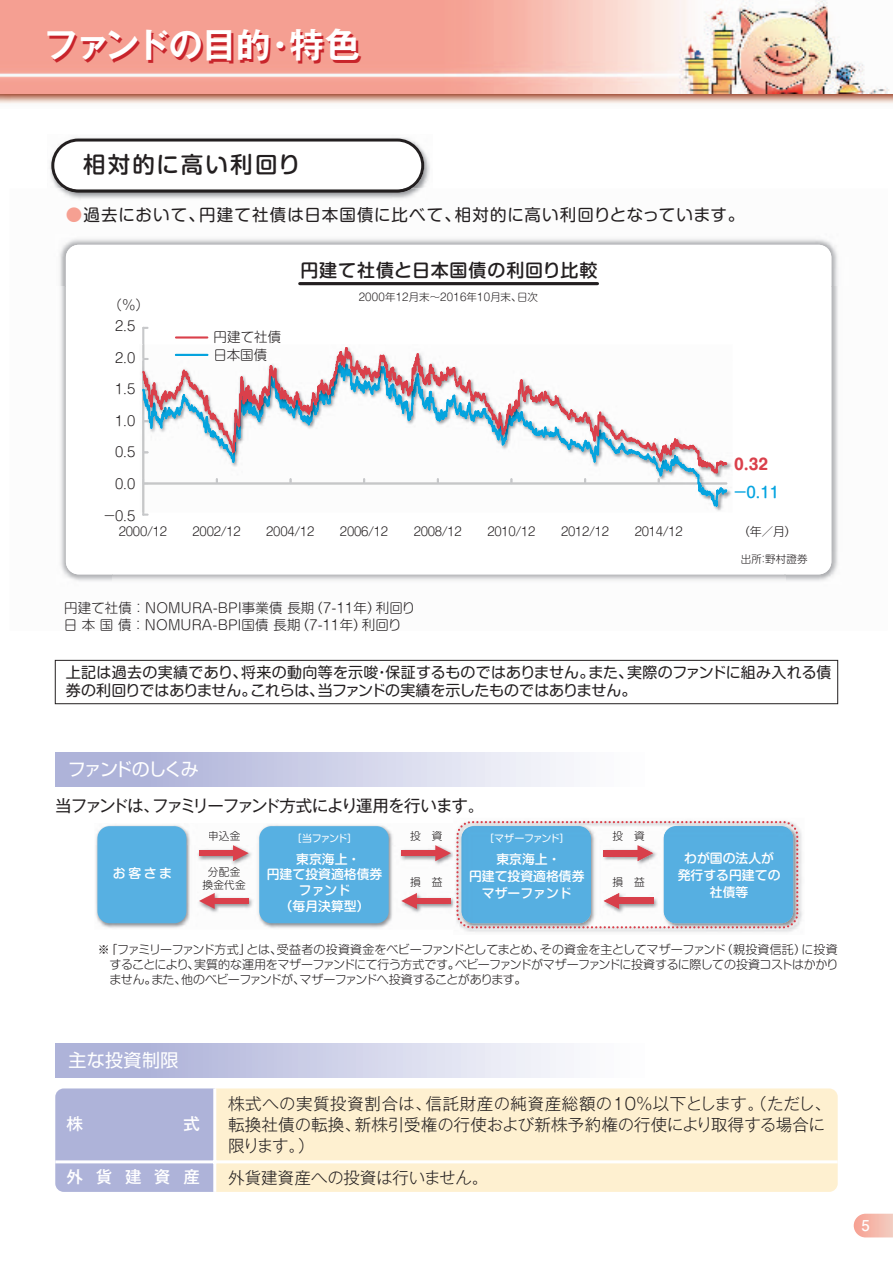
<style>
.page{position:relative;width:893px;height:1263px;background:#fff}
.page>*{position:absolute;margin:0;border:0;box-sizing:border-box;transform-origin:0 0}
.t1{font:34.5px "Gothic MB101 Pro De Bold 90 pv RKSJ H";letter-spacing:-.035em;color:#c8242b}
.t2{font:22.5px "Shin M Go Pro Medium 90 pv RKSJ H";letter-spacing:.1em;color:#231f20}
.t3{font:18px "Shin M Go Pro Medium 90 pv RKSJ H";letter-spacing:.05em;color:#231f20}
.t4{font:18px "Shin Go Pro Regular 90 pv RKSJ H";letter-spacing:-.105em;color:#fff}
.t5{font:18px "Shin Go Pro Regular 90 pv RKSJ H";letter-spacing:-.045em;color:#fff}
.t6{font:16.5px/21px "Gothic MB101 Pro Light 90 pv RKSJ H";letter-spacing:.005em;color:#231f20}
.t7{font:16.5px "Shin M Go Pro Regular 90 pv RKSJ H";letter-spacing:.07em;color:#231f20}
.t8{font:16.5px "Gothic MB101 Pro Regular 90 pv RKSJ H";letter-spacing:-.09em;color:#231f20}
.t9{font:16.5px "Gothic MB101 Pro Medium 90 pv RKSJ H";letter-spacing:.775em;color:#fff}
.t10{font:15px/18px "Shin M Go Pro Regular 90 pv RKSJ H";color:#231f20}
.t11{font:15px "Shin M Go Pro Medium 90 pv RKSJ H";color:#05a4e0}
.t12{font:15px "Shin M Go Pro Bold 90 pv RKSJ H";color:#da404b}
.t13{font:15px "Futo Go B101 Pr 5 Bold 90 pv RKSJ H";color:#fff}
.t14{font:13.5px/17.2px "Shin M Go Pro Light 90 pv RKSJ H";letter-spacing:.01em;color:#231f20}
.t15{font:13.5px "Gothic MB101 Pro Light 90 pv RKSJ H";color:#231f20}
.t16{font:12.9px/17.1px "Shin M Go Pro Medium 90 pv RKSJ H";color:#fff;text-align:center}
.t17{font:12px/15px "Shin M Go Pro Light 90 pv RKSJ H";letter-spacing:-.025em;color:#231f20;text-align:justify}
.t18{font:10.65px/12.9px "Shin M Go Pro Light 90 pv RKSJ H";letter-spacing:.015em;color:#231f20;text-align:center}
.t19{font:10.5px "Shin M Go Pro Light 90 pv RKSJ H";letter-spacing:.015em;color:#231f20}
.t20{font:10.05px "Shin M Go Pro Regular 90 pv RKSJ H";letter-spacing:-.085em;color:#fff}
.t21{font:10.05px "Shin M Go Pro Regular 90 pv RKSJ H";letter-spacing:-.13em;color:#fff}
.s1{color:#f6a092}
</style>
<div class="page">
<img style="left:0;top:93px;width:893px;height:11px">
<svg style="left:854px;top:1214px;width:39px;height:23px"></svg>
<img style="left:0;top:0;width:890px;height:93px">
<img style="left:50px;top:137px;width:91px;height:40px">
<svg style="left:51px;top:139px;width:90px;height:50px"></svg>
<img style="left:58px;top:189px;width:780px;height:97px">
<img style="left:60px;top:286px;width:52px;height:295px">
<img style="left:785px;top:286px;width:53px;height:295px">
<img style="left:64px;top:189px;width:77px;height:4px">
<div style="left:66px;top:245px;width:765px;height:329px;background:#fff;border-radius:13px"></div>
<div style="left:55px;top:660px;width:783px;height:44px;border:1px solid #231f20"></div>
<img style="left:95px;top:825px;width:358px;height:103px">
<img style="left:209px;top:831px;width:31px;height:10px">
<img style="left:208px;top:867px;width:32px;height:10px">
<img style="left:203px;top:880px;width:42px;height:10px">
<img style="left:411px;top:831px;width:31px;height:9px">
<img style="left:411px;top:877px;width:31px;height:10px">
<svg style="left:233px;top:845px;width:16px;height:16px"></svg>
<div style="left:199px;top:850px;width:39px;height:6px;background:#da404b"></div>
<svg style="left:199px;top:893px;width:16px;height:16px"></svg>
<div style="left:210px;top:898px;width:39px;height:6px;background:#da404b"></div>
<svg style="left:435px;top:845px;width:16px;height:16px"></svg>
<div style="left:401px;top:850px;width:39px;height:6px;background:#da404b"></div>
<svg style="left:401px;top:893px;width:16px;height:16px"></svg>
<div style="left:412px;top:898px;width:39px;height:6px;background:#da404b"></div>
<div style="left:97px;top:826px;width:89px;height:97px;background:#57b0e2;border-radius:12px"></div>
<div style="left:259px;top:826px;width:130px;height:97px;background:#57b0e2;border-radius:12px"></div>
<img style="left:453px;top:821px;width:349px;height:111px">
<img style="left:613px;top:831px;width:31px;height:9px">
<img style="left:613px;top:877px;width:32px;height:10px">
<img style="left:638px;top:845px;width:15px;height:16px">
<img style="left:603px;top:850px;width:39px;height:6px">
<img style="left:603px;top:893px;width:16px;height:16px">
<img style="left:614px;top:898px;width:39px;height:6px">
<div style="left:664px;top:826px;width:129px;height:97px;background:#56afe1;border-radius:12px"></div>
<div style="left:461px;top:826px;width:130px;height:97px;background:#56afe1;border-radius:12px"></div>
<div style="left:456px;top:821px;width:342px;height:107px;border:2px dashed #da404b;border-radius:14px"></div>
<div style="left:55px;top:1043px;width:783px;height:34px;background:linear-gradient(to right,#aaafd7,#fff)"></div>
<div style="left:55px;top:752px;width:783px;height:34px;background:linear-gradient(to right,#aaafd7,#fff)"></div>
<div style="left:55px;top:1088px;width:158px;height:104px;background:#aeb3d9"></div>
<div style="left:216px;top:1088px;width:622px;height:104px;background:#fef0d0"></div>
<hr style="left:55px;top:1160px;width:783px;height:3px;background:#fff">
<img style="left:729px;top:463px;width:3px;height:7px">
<svg style="left:141px;top:65px;width:588px;height:519px"></svg>
<h1 class="t1" style="left:45px;top:35px;width:318px">ファンドの目的・特色</h1>
<h2 class="t2" style="left:83px;top:156px;width:219px">相対的に高い利回り</h2>
<h3 class="t7" style="left:66px;top:208px;width:680px"><span class="s1">●</span>過去において、円建て社債は日本国債に比べて、相対的に高い利回りとなっています。</h3>
<p class="t15" style="left:109px;top:300px;width:42px">（％）</p>
<p class="t14" style="left:115px;top:319px;width:22px">2.5</p>
<p class="t14" style="left:115px;top:351px;width:22px">2.0</p>
<p class="t14" style="left:115px;top:382px;width:22px">1.5</p>
<p class="t14" style="left:115px;top:414px;width:22px">1.0</p>
<p class="t14" style="left:115px;top:445px;width:22px">0.5</p>
<p class="t14" style="left:115px;top:477px;width:22px">0.0</p>
<p class="t14" style="left:103px;top:509px;width:34px">－0.5</p>
<p class="t14" style="left:214px;top:331px;width:69px">円建て社債</p>
<p class="t14" style="left:213px;top:348px;width:56px">日本国債</p>
<h3 class="t3" style="left:300px;top:263px;width:299px">円建て社債と日本国債の利回り比較</h3>
<p class="t19" style="left:359px;top:293px;width:181px">2000年12月末～2016年10月末、日次</p>
<p class="t12" style="left:734px;top:459px;width:36px">0.32</p>
<p class="t11" style="left:733px;top:487px;width:48px">－0.11</p>
<p class="t17" style="left:119px;top:525px;width:50px">2000/12</p>
<p class="t17" style="left:193px;top:525px;width:50px">2002/12</p>
<p class="t17" style="left:266px;top:525px;width:50px">2004/12</p>
<p class="t17" style="left:340px;top:525px;width:50px">2006/12</p>
<p class="t17" style="left:414px;top:525px;width:50px">2008/12</p>
<p class="t17" style="left:487px;top:525px;width:50px">2010/12</p>
<p class="t17" style="left:561px;top:525px;width:50px">2012/12</p>
<p class="t17" style="left:635px;top:525px;width:50px">2014/12</p>
<p class="t17" style="left:738px;top:525px;width:60px">（年／月）</p>
<p class="t19" style="left:741px;top:555px;width:68px">出所：野村證券</p>
<p class="t14" style="left:64px;top:601px;width:353px">円建て社債 ：NOMURA-BPI事業債 長期（7-11年）利回り日本国債 ：NOMURA-BPI国債 長期（7-11年）利回り</p>
<p class="t10" style="left:66px;top:666px;width:767px">上記は過去の実績であり、将来の動向等を示唆・保証するものではありません。また、実際のファンドに組み入れる債券の利回りではありません。これらは、当ファンドの実績を示したものではありません。</p>
<h3 class="t4" style="left:68px;top:762px;width:132px">ファンドのしくみ</h3>
<h3 class="t8" style="left:55px;top:799px;width:431px">当ファンドは、ファミリーファンド方式により運用を行います。</h3>
<p class="t16" style="left:113px;top:867px;width:61px">お客さま</p>
<p class="t18" style="left:208px;top:831px;width:34px">申込金</p>
<p class="t18" style="left:203px;top:867px;width:45px">分配金換金代金</p>
<p class="t21" style="left:292px;top:835px;width:67px">［当ファンド］</p>
<p class="t16" style="left:267px;top:852px;width:117px;line-height:15.8px">東京海上・<br>円建て投資適格債券ファンド<br>（毎月決算型）</p>
<p class="t18" style="left:410px;top:831px;width:34px">投　資</p>
<p class="t18" style="left:410px;top:877px;width:34px">損 益</p>
<p class="t18" style="left:612px;top:831px;width:34px">投 資</p>
<p class="t18" style="left:612px;top:877px;width:34px">損 益</p>
<p class="t20" style="left:484px;top:835px;width:87px">［マザーファンド］</p>
<p class="t16" style="left:469px;top:852px;width:117px">東京海上・<br>円建て投資適格債券マザーファンド</p>
<p class="t16" style="left:678px;top:851px;width:104px">わが国の法人が発行する円建ての社債等</p>
<p class="t18" style="left:623px;top:877px;width:12px">　</p>
<p class="t17" style="left:109px;top:944px;width:730px;text-indent:-12px">※「ファミリーファンド方式」とは、受益者の投資資金をベビーファンドとしてまとめ、その資金を主としてマザーファンド（親投資信託）に投資することにより、実質的な運用をマザーファンドにて行う方式です。ベビーファンドがマザーファンドに投資するに際しての投資コストはかかりません。また、他のベビーファンドが、マザーファンドへ投資することがあります。</p>
<h3 class="t5" style="left:69px;top:1053px;width:111px">主な投資制限</h3>
<h3 class="t9" style="left:67px;top:1118px;width:18px">株</h3>
<h3 class="t9" style="left:184px;top:1118px;width:18px">式</h3>
<h3 class="t6" style="left:228px;top:1096px;width:604px">株式への実質投資割合は、信託財産の純資産総額の10％以下とします。（ただし、転換社債の転換、新株引受権の行使および新株予約権の行使により取得する場合に限ります。）</h3>
<h3 class="t9" style="left:67px;top:1171px;width:135px">外貨建資産</h3>
<h3 class="t6" style="left:228px;top:1169px;width:262px">外貨建資産への投資は行いません。</h3>
<p class="t13" style="left:861px;top:1219px;width:10px">5</p>
</div>
